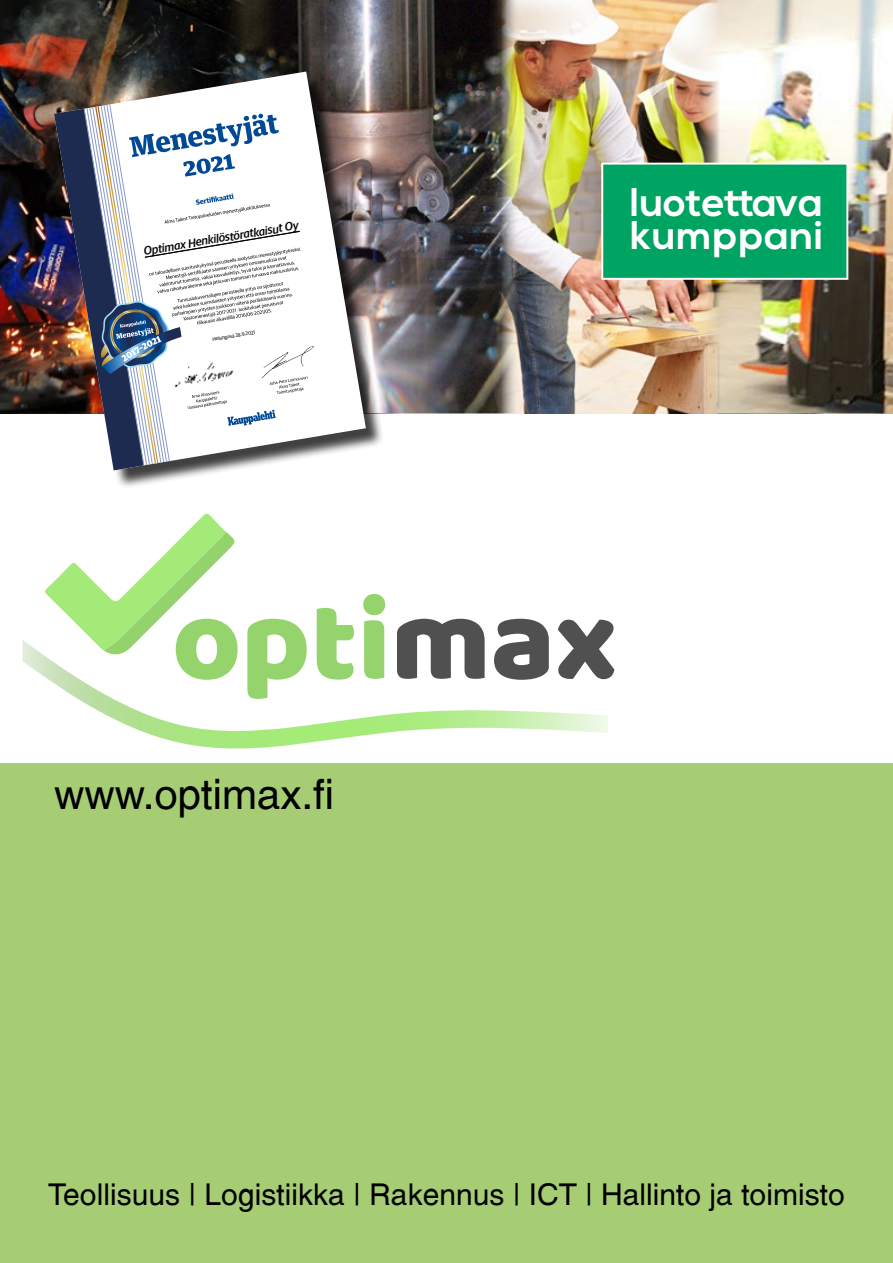
<style>
.page{position:relative;width:893px;height:1263px;background:#fff}
.page>*{position:absolute;margin:0;border:0;box-sizing:border-box;transform-origin:0 0}
.t1{font:118.05px "Baloo";color:#95d46c}
.t2{font:42px "Switzerland Plain";color:#000}
.t3{font:700 40.05px/32.7px "Nexa";color:#fff}
.t4{font:30px "Switzerland Plain";color:#000}
.t5{font:italic 500 12px "Guardian Sans";color:#000}
.t6{font:4.95px "Guardian Sans";color:#000}
.s1{color:#505050}
</style>
<div class="page">
<div style="left:0;top:763px;width:893px;height:500px;background:#a6cd74"></div>
<svg style="left:22px;top:640px;width:586px;height:109px"></svg>
<svg style="left:44px;top:513px;width:193px;height:144px"></svg>
<img style="left:0;top:0;width:214px;height:413px">
<img style="left:214px;top:0;width:273px;height:413px">
<img style="left:487px;top:0;width:202px;height:413px">
<img style="left:689px;top:0;width:204px;height:413px">
<div style="left:601px;top:163px;width:247px;height:117px;background:#00a462"></div>
<div style="left:56px;top:74px;width:329px;height:414px;background:#000;opacity:.75"></div>
<img style="left:54px;top:72px;width:312px;height:398px">
<svg style="left:54px;top:98px;width:260px;height:372px"></svg>
<p class="t5" style="left:142px;top:242px;width:158px;rotate:-9deg">Optimax Henkilöstöratkaisut Oy</p>
<p class="t6" style="left:212px;top:336px;width:45px;rotate:-9deg">Helsingissä 28.9.2021</p>
<h3 class="t3" style="left:630px;top:187px;width:195px">luotettava kumppani</h3>
<h1 class="t1" style="left:172px;top:568px;width:446px">opti<span class="s1">max</span></h1>
<h2 class="t2" style="left:54px;top:769px;width:282px">www.optimax.fi</h2>
<p class="t4" style="left:48px;top:1177px;width:798px">Teollisuus | Logistiikka | Rakennus | ICT | Hallinto ja toimisto</p>
</div>
